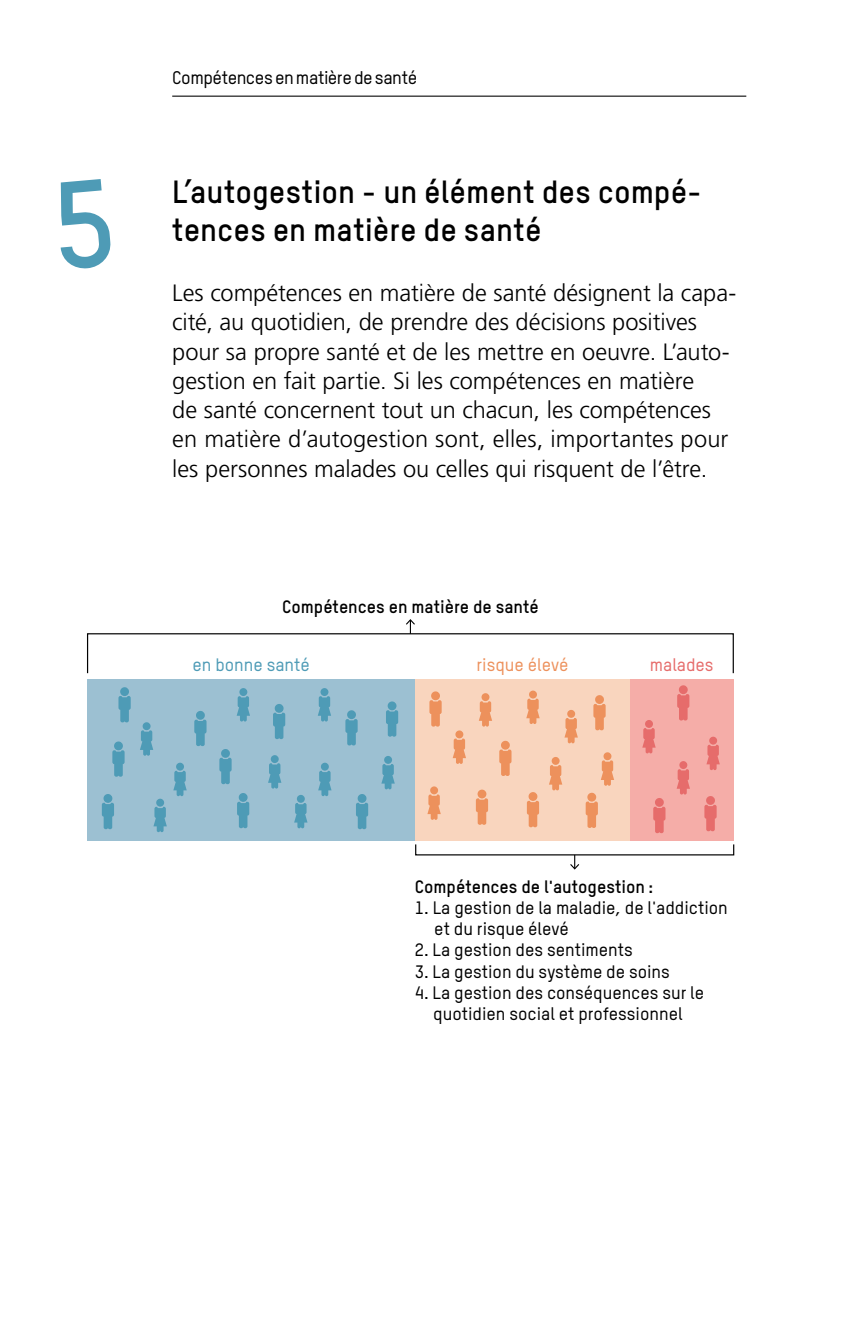
<style>
.page{position:relative;width:842px;height:1340px;background:#fff}
.page>*{position:absolute;margin:0;border:0;box-sizing:border-box;transform-origin:0 0}
.t1{font:700 31.5px/37.8px "TSTAR";color:#000}
.t2{font:300 23.62px/29.2px "Frutiger LT Pro";letter-spacing:-.005em;color:#000}
.t3{font:500 18px "TSTAR";letter-spacing:-.025em;color:#000}
.t4{font:500 17.78px/21.2px "TSTAR";color:#000}
.t5{font:700 17.78px "TSTAR";color:#000}
.t6{font:500 17.78px "TSTAR";color:#4e9bb6}
.t7{font:500 17.78px "TSTAR";color:#ed915c}
.t8{font:500 17.78px "TSTAR";color:#e66c6b}
</style>
<div class="page">
<hr style="left:172px;top:96px;width:574px;height:1px;background:#000">
<div style="left:88px;top:679px;width:327px;height:161px;background:#9cc0d2"></div>
<svg style="left:112px;top:741px;width:13px;height:35px"></svg>
<svg style="left:194px;top:711px;width:13px;height:35px"></svg>
<svg style="left:219px;top:749px;width:13px;height:35px"></svg>
<svg style="left:273px;top:704px;width:12px;height:35px"></svg>
<svg style="left:118px;top:687px;width:13px;height:35px"></svg>
<svg style="left:140px;top:722px;width:13px;height:33px"></svg>
<svg style="left:237px;top:688px;width:13px;height:33px"></svg>
<svg style="left:318px;top:688px;width:13px;height:33px"></svg>
<svg style="left:102px;top:794px;width:12px;height:35px"></svg>
<svg style="left:237px;top:793px;width:12px;height:35px"></svg>
<svg style="left:153px;top:798px;width:14px;height:34px"></svg>
<svg style="left:173px;top:762px;width:14px;height:34px"></svg>
<svg style="left:268px;top:755px;width:13px;height:33px"></svg>
<svg style="left:386px;top:701px;width:12px;height:35px"></svg>
<svg style="left:381px;top:756px;width:14px;height:33px"></svg>
<svg style="left:345px;top:710px;width:13px;height:35px"></svg>
<svg style="left:356px;top:794px;width:12px;height:35px"></svg>
<svg style="left:294px;top:795px;width:13px;height:33px"></svg>
<svg style="left:318px;top:762px;width:14px;height:34px"></svg>
<div style="left:415px;top:679px;width:215px;height:161px;background:#f9d5be"></div>
<svg style="left:549px;top:757px;width:13px;height:33px"></svg>
<svg style="left:564px;top:710px;width:14px;height:33px"></svg>
<svg style="left:601px;top:752px;width:13px;height:33px"></svg>
<svg style="left:479px;top:693px;width:13px;height:33px"></svg>
<svg style="left:476px;top:789px;width:12px;height:35px"></svg>
<svg style="left:527px;top:792px;width:12px;height:35px"></svg>
<svg style="left:586px;top:792px;width:12px;height:36px"></svg>
<svg style="left:427px;top:786px;width:14px;height:33px"></svg>
<svg style="left:429px;top:691px;width:13px;height:35px"></svg>
<svg style="left:526px;top:690px;width:14px;height:34px"></svg>
<svg style="left:593px;top:695px;width:13px;height:35px"></svg>
<svg style="left:453px;top:730px;width:13px;height:34px"></svg>
<svg style="left:499px;top:740px;width:12px;height:36px"></svg>
<div style="left:630px;top:679px;width:103px;height:161px;background:#f5ada8"></div>
<svg style="left:706px;top:736px;width:14px;height:34px"></svg>
<svg style="left:677px;top:761px;width:13px;height:33px"></svg>
<svg style="left:642px;top:720px;width:14px;height:33px"></svg>
<svg style="left:704px;top:796px;width:13px;height:35px"></svg>
<svg style="left:653px;top:798px;width:12px;height:35px"></svg>
<svg style="left:677px;top:685px;width:12px;height:35px"></svg>
<svg style="left:570px;top:854px;width:9px;height:15px"></svg>
<svg style="left:406px;top:619px;width:9px;height:14px"></svg>
<div style="left:87px;top:633px;width:647px;height:40px;border:1px solid #000"></div>
<p class="t3" style="left:172px;top:67px;width:246px">Compétences en matière de santé</p>
<h1 class="t1" style="left:172px;top:172px;width:531px">L’autogestion - un élément des compé&shy;tences en matière de santé</h1>
<p class="t2" style="left:172px;top:278px;width:566px">Les compétences en matière de santé désignent la capa&shy;cité, au quotidien, de prendre des décisions positives pour sa propre santé et de les mettre en oeuvre. L’auto&shy;gestion en fait partie. Si les compétences en matière<br>de santé concernent tout un chacun, les compétences en matière d’autogestion sont, elles, importantes pour les personnes malades ou celles qui risquent de l’être.</p>
<p class="t5" style="left:282px;top:595px;width:258px">Compétences en matière de santé</p>
<p class="t6" style="left:192px;top:653px;width:119px">en bonne santé</p>
<p class="t7" style="left:477px;top:653px;width:93px">risque élevé</p>
<p class="t8" style="left:650px;top:653px;width:65px">malades</p>
<p class="t5" style="left:415px;top:875px;width:240px">Compétences de l'autogestion :</p>
<p class="t4" style="left:434px;top:896px;width:295px;text-indent:-19px">1. La gestion de la maladie, de l'addiction et du risque élevé</p>
<p class="t4" style="left:415px;top:939px;width:219px">2. La gestion des sentiments</p>
<p class="t4" style="left:415px;top:960px;width:257px">3. La gestion du système de soins</p>
<p class="t4" style="left:415px;top:981px;width:291px;text-align:center">4. La gestion des conséquences sur le quotidien social et professionnel</p>
</div>
